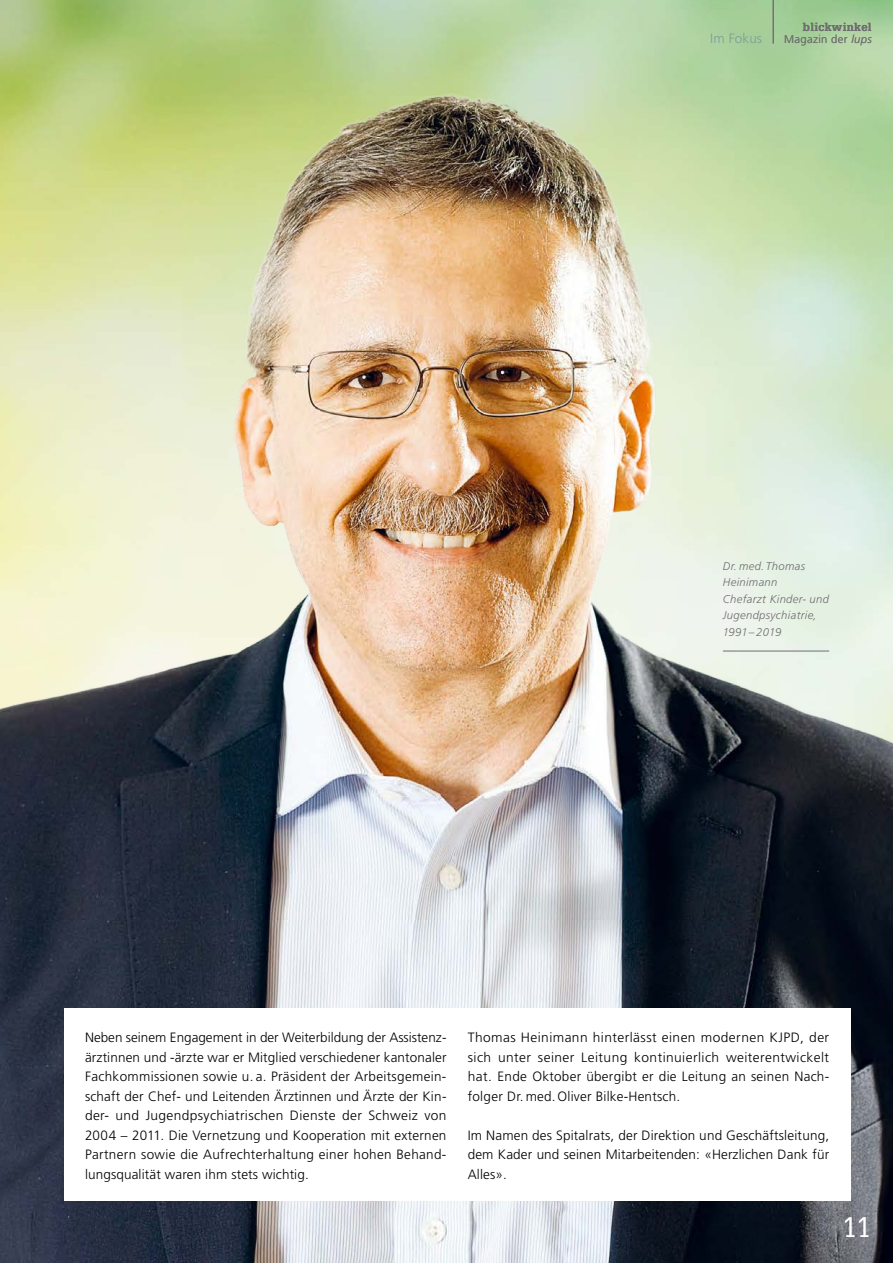
<style>
.page{position:relative;width:893px;height:1263px;background:#fff}
.page>*{position:absolute;margin:0;border:0;box-sizing:border-box;transform-origin:0 0}
.t1{font:27.75px "Glypha LT";color:#fff}
.t2{font:300 13.5px/19.5px "Frutiger LT";letter-spacing:.01em;color:#000;text-align:justify}
.t3{font:300 13.5px "Frutiger LT";letter-spacing:.01em;color:#7c9d98}
.t4{font:italic 300 11.25px/16.5px "Frutiger LT";letter-spacing:.03em;color:#6e6e6e}
.t5{font:300 11.25px "Frutiger LT";letter-spacing:.03em;color:#6e6e6e}
.t6{font:700 11.25px "Glypha LT";letter-spacing:.03em;color:#6e6e6e}
.s1{font-style:italic}
</style>
<div class="page">
<img style="left:0;top:0;width:893px;height:1263px">
<hr style="left:723px;top:651px;width:106px;height:1px;background:#6e6e6e">
<div style="left:64px;top:1008px;width:786px;height:193px;background:#fff"></div>
<hr style="left:773px;top:0;width:1px;height:44px;background:#6e6e6e">
<p class="t3" style="left:710px;top:30px;width:53px">Im Fokus</p>
<p class="t6" style="left:803px;top:20px;width:70px">blickwinkel</p>
<p class="t5" style="left:784px;top:32px;width:89px">Magazin der <span class="s1">lups</span></p>
<p class="t4" style="left:723px;top:558px;width:108px">Dr. med.Thomas<br>Heinimann<br>Chefarzt Kinder- und<br>Jugendpsychiatrie,<br>1991– 2019</p>
<p class="t2" style="left:85px;top:1028px;width:363px">Neben seinem Engagement in der Weiterbildung der Assistenz&shy;ärztinnen und -ärzte war er Mitglied verschiedener kantonaler Fachkommissionen sowie u. a. Präsident der Arbeitsgemein&shy;schaft der Chef- und Leitenden Ärztinnen und Ärzte der Kin&shy;der- und Jugendpsychiatrischen Dienste der Schweiz von 2004 – 2011. Die Vernetzung und Kooperation mit externen Partnern sowie die Aufrechterhaltung einer hohen Behand&shy;lungsqualität waren ihm stets wichtig.</p>
<p class="t2" style="left:468px;top:1028px;width:363px">Thomas Heinimann hinterlässt einen modernen KJPD, der sich unter seiner Leitung kontinuierlich weiterentwickelt hat. Ende Oktober übergibt er die Leitung an seinen Nach&shy;folger Dr. med. Oliver Bilke-Hentsch.</p>
<p class="t2" style="left:468px;top:1126px;width:363px">Im Namen des Spitalrats, der Direktion und Geschäftsleitung, dem Kader und seinen Mitarbeitenden: «Herzlichen Dank für Alles».</p>
<h1 class="t1" style="left:842px;top:1211px;width:31px">11</h1>
</div>
